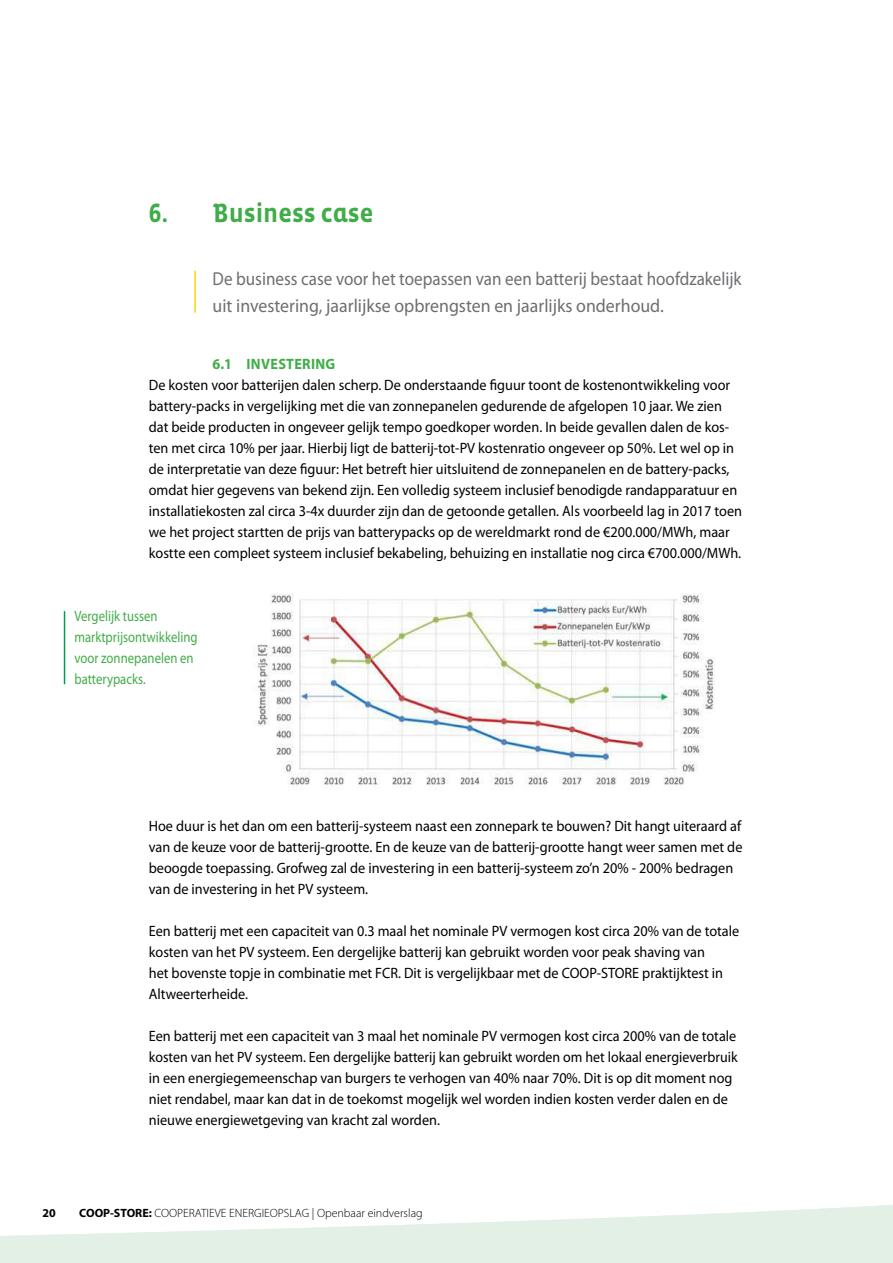
<style>
.page{position:relative;width:893px;height:1263px;background:#fff}
.page>*{position:absolute;margin:0;border:0;box-sizing:border-box;transform-origin:0 0}
.t1{font:700 27px "Vista Sans Alt";color:#41ad49;scale:.95 1}
.t2{font:18.75px/27px "Myriad Pro";color:#6d6e71;scale:.91 1}
.t3{font:15px/21px "Myriad Pro";color:#000;scale:.95 1}
.t4{font:15px/21px "Myriad Pro";color:#41ad49;scale:.85 1}
.t5{font:700 15px "Myriad Pro";color:#41ad49;scale:.95 1}
.t6{font:300 12px "Myriad Pro";color:#000}
.t7{font:700 12px "Myriad Pro";color:#000}
.s1{font-weight:700}
</style>
<div class="page">
<svg style="left:0;top:1205px;width:893px;height:58px;fill:#e3f0e6"></svg>
<hr style="left:194px;top:271px;width:2px;height:42px;background:#ffd400">
<img style="left:253px;top:593px;width:461px;height:192px">
<hr style="left:64px;top:611px;width:1px;height:73px;background:#009f4f">
<h1 class="t1" style="left:149px;top:199px;width:238px">6. Business case</h1>
<p class="t2" style="left:213px;top:265px;width:583px">De business case voor het toepassen van een batterij bestaat hoofdzakelijk uit investering, jaarlijkse opbrengsten en jaarlijks onderhoud.</p>
<p class="t5" style="left:213px;top:354px;width:60px">6.1 INVESTERI</p>
<p class="t5" style="left:315px;top:354px;width:21px">NG</p>
<p class="t3" style="left:149px;top:374px;width:626px">De kosten voor batterijen dalen scherp. De onderstaande figuur toont de kostenontwikkeling voor battery-packs in vergelijking met die van zonnepanelen gedurende de afgelopen 10 jaar. We zien dat beide producten in ongeveer gelijk tempo goedkoper worden. In beide gevallen dalen de kos&shy;ten met circa 10% per jaar. Hierbij ligt de batterij-tot-PV kostenratio ongeveer op 50%. Let wel op in de interpretatie van deze figuur: Het betreft hier uitsluitend de zonnepanelen en de battery-packs, omdat hier gegevens van bekend zijn. Een volledig systeem inclusief benodigde randapparatuur en installatiekosten zal circa 3-4x duurder zijn dan de getoonde getallen. Als voorbeeld lag in 2017 toen we het project startten de prijs van batterypacks op de wereldmarkt rond de €200.000/MWh, maar kostte een compleet systeem inclusief bekabeling, behuizing en installatie nog circa €700.000/MWh.</p>
<p class="t4" style="left:74px;top:605px;width:147px">Vergelijk tussen marktprijsontwikkeling voor zonnepanelen en batterypacks.</p>
<p class="t3" style="left:149px;top:815px;width:626px">Hoe duur is het dan om een batterij-systeem naast een zonnepark te bouwen? Dit hangt uiteraard af van de keuze voor de batterij-grootte. En de keuze van de batterij-grootte hangt weer samen met de beoogde toepassing. Grofweg zal de investering in een batterij-systeem zo’n 20% - 200% bedragen van de investering in het PV systeem.</p>
<p class="t3" style="left:149px;top:920px;width:623px">Een batterij met een capaciteit van 0.3 maal het nominale PV vermogen kost circa 20% van de totale kosten van het PV systeem. Een dergelijke batterij kan gebruikt worden voor peak shaving van<br>het bovenste topje in combinatie met FCR. Dit is vergelijkbaar met de COOP-STORE praktijktest in Altweerterheide.</p>
<p class="t3" style="left:149px;top:1025px;width:621px">Een batterij met een capaciteit van 3 maal het nominale PV vermogen kost circa 200% van de totale kosten van het PV systeem. Een dergelijke batterij kan gebruikt worden om het lokaal energieverbruik in een energiegemeenschap van burgers te verhogen van 40% naar 70%. Dit is op dit moment nog niet rendabel, maar kan dat in de toekomst mogelijk wel worden indien kosten verder dalen en de nieuwe energiewetgeving van kracht zal worden.</p>
<p class="t7" style="left:43px;top:1205px;width:15px">20</p>
<p class="t6" style="left:79px;top:1205px;width:345px"><span class="s1">COOP-STORE:</span> COOPERATIEVE ENERGIEOPSLAG | Openbaar eindverslag</p>
</div>
